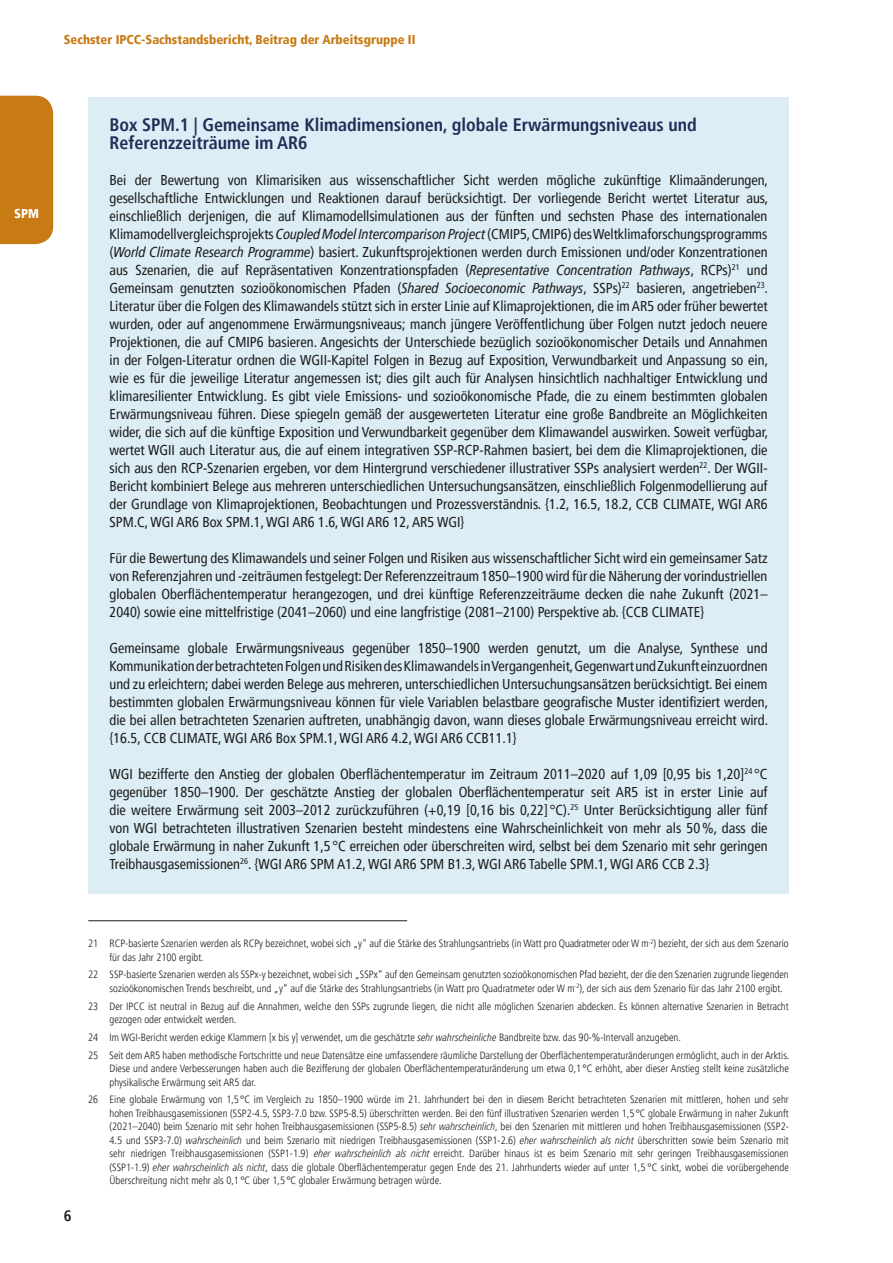
<style>
.page{position:relative;width:893px;height:1263px;background:#fff}
.page>*{position:absolute;margin:0;border:0;box-sizing:border-box;transform-origin:0 0}
.Body_Box_blue_Box_head{font:700 condensed 18px/18px "Frutiger LT Pro";color:#1e2e57}
.t1{font:700 condensed 15px "Frutiger LT Pro";color:#1d1d1b}
.Body_Box_blue_Box_body{font:condensed 14.25px/18px "Frutiger LT Pro";color:#1d1d1b;text-align:justify}
.Body_Box_blue_Box_body_last{font:condensed 14.25px/18px "Frutiger LT Pro";color:#1d1d1b;text-align:justify}
.t2{font:900 condensed 12.75px "Frutiger LT Pro";color:#c87a14}
.t3{font:900 condensed 12.75px "Frutiger LT Pro";color:#fff}
.Body_Footnotes{font:300 condensed 10.5px/13.5px "Frutiger LT Pro";color:#1d1d1b}
.s1{font-style:italic}
.s2{font-weight:400}
</style>
<div class="page">
<div style="left:0;top:96px;width:53px;height:148px;background:#c87a14"></div>
<div style="left:88px;top:97px;width:701px;height:77px;background:#ddedf6"></div>
<div style="left:88px;top:170px;width:701px;height:381px;background:#ddedf6"></div>
<div style="left:88px;top:548px;width:701px;height:93px;background:#ddedf6"></div>
<div style="left:88px;top:638px;width:701px;height:129px;background:#ddedf6"></div>
<div style="left:88px;top:764px;width:701px;height:129px;background:#ddedf6"></div>
<hr style="left:88px;top:920px;width:319px;height:1px;background:#1d1d1b">
<p class="t2" style="left:64px;top:31px;width:353px">Sechster IPCC-Sachstandsbericht, Beitrag der Arbeitsgruppe II</p>
<p class="t3" style="left:14px;top:206px;width:26px">SPM</p>
<p class="Body_Box_blue_Box_head" style="left:110px;top:115px;width:589px">Box SPM.1 | Gemeinsame Klimadimensionen, globale Erwärmungsniveaus und<br>Referenzzeiträume im AR6</p>
<p class="Body_Box_blue_Box_body" style="left:110px;top:171px;width:660px">Bei der Bewertung von Klimarisiken aus wissenschaftlicher Sicht werden mögliche zukünftige Klimaänderungen, gesellschaftliche Entwicklungen und Reaktionen darauf berücksichtigt. Der vorliegende Bericht wertet Literatur aus, einschließlich derjenigen, die auf Klimamodellsimulationen aus der fünften und sechsten Phase des internationalen Klimamodellvergleichsprojekts <span class="s1">Coupled Model Intercomparison Project</span> (CMIP5, CMIP6) des Weltklimaforschungsprogramms (<span class="s1">World Climate Research Programme</span>) basiert. Zukunftsprojektionen werden durch Emissionen und/oder Konzentrationen aus Szenarien, die auf Repräsentativen Konzentrationspfaden (<span class="s1">Representative Concentration Pathways</span>, RCPs)<sup>21</sup> und Gemeinsam genutzten sozioökonomischen Pfaden (<span class="s1">Shared Socioeconomic Pathways</span>, SSPs)<sup>22</sup> basieren, angetrieben<sup>23</sup>.<br>Literatur über die Folgen des Klimawandels stützt sich in erster Linie auf Klimaprojektionen, die im AR5 oder früher bewertet wurden, oder auf angenommene Erwärmungsniveaus; manch jüngere Veröffentlichung über Folgen nutzt jedoch neuere Projektionen, die auf CMIP6 basieren. Angesichts der Unterschiede bezüglich sozioökonomischer Details und Annahmen in der Folgen-Literatur ordnen die WGII-Kapitel Folgen in Bezug auf Exposition, Verwundbarkeit und Anpassung so ein, wie es für die jeweilige Literatur angemessen ist; dies gilt auch für Analysen hinsichtlich nachhaltiger Entwicklung und klimaresilienter Entwicklung. Es gibt viele Emissions- und sozioökonomische Pfade, die zu einem bestimmten globalen Erwärmungsniveau führen. Diese spiegeln gemäß der ausgewerteten Literatur eine große Bandbreite an Möglichkeiten wider, die sich auf die künftige Exposition und Verwundbarkeit gegenüber dem Klimawandel auswirken. Soweit verfügbar, wertet WGII auch Literatur aus, die auf einem integrativen SSP-RCP-Rahmen basiert, bei dem die Klimaprojektionen, die sich aus den RCP-Szenarien ergeben, vor dem Hintergrund verschiedener illustrativer SSPs analysiert werden<sup>22</sup>. Der WGII-Bericht kombiniert Belege aus mehreren unterschiedlichen Untersuchungsansätzen, einschließlich Folgenmodellierung auf der Grundlage von Klimaprojektionen, Beobachtungen und Prozessverständnis. {1.2, 16.5, 18.2, CCB CLIMATE, WGI AR6<br>SPM.C, WGI AR6 Box SPM.1, WGI AR6 1.6, WGI AR6 12, AR5 WGI}</p>
<p class="Body_Box_blue_Box_body" style="left:110px;top:549px;width:659px">Für die Bewertung des Klimawandels und seiner Folgen und Risiken aus wissenschaftlicher Sicht wird ein gemeinsamer Satz von Referenzjahren und -zeiträumen festgelegt: Der Referenzzeitraum 1850–1900 wird für die Näherung der vorindustriellen globalen Oberflächentemperatur herangezogen, und drei künftige Referenzzeiträume decken die nahe Zukunft (2021– 2040) sowie eine mittelfristige (2041–2060) und eine langfristige (2081–2100) Perspektive ab. {CCB CLIMATE}</p>
<p class="Body_Box_blue_Box_body" style="left:110px;top:639px;width:660px">Gemeinsame globale Erwärmungsniveaus gegenüber 1850–1900 werden genutzt, um die Analyse, Synthese und Kommunikation der betrachteten Folgen und Risiken des Klimawandels in Vergangenheit, Gegenwart und Zukunft einzuordnen und zu erleichtern; dabei werden Belege aus mehreren, unterschiedlichen Untersuchungsansätzen berücksichtigt. Bei einem bestimmten globalen Erwärmungsniveau können für viele Variablen belastbare geografische Muster identifiziert werden, die bei allen betrachteten Szenarien auftreten, unabhängig davon, wann dieses globale Erwärmungsniveau erreicht wird. {16.5, CCB CLIMATE, WGI AR6 Box SPM.1, WGI AR6 4.2, WGI AR6 CCB11.1}</p>
<p class="Body_Box_blue_Box_body_last" style="left:110px;top:765px;width:659px">WGI bezifferte den Anstieg der globalen Oberflächentemperatur im Zeitraum 2011–2020 auf 1,09 [0,95 bis 1,20]<sup>24</sup> °C gegenüber 1850–1900. Der geschätzte Anstieg der globalen Oberflächentemperatur seit AR5 ist in erster Linie auf die weitere Erwärmung seit 2003–2012 zurückzuführen (+0,19 [0,16 bis 0,22] °C).<sup>25</sup> Unter Berücksichtigung aller fünf von WGI betrachteten illustrativen Szenarien besteht mindestens eine Wahrscheinlichkeit von mehr als 50%, dass die globale Erwärmung in naher Zukunft 1,5 °C erreichen oder überschreiten wird, selbst bei dem Szenario mit sehr geringen Treibhausgasemissionen<sup>26</sup>. {WGI AR6 SPM A1.2, WGI AR6 SPM B1.3, WGI AR6 Tabelle SPM.1, WGI AR6 CCB 2.3}</p>
<p class="t1" style="left:64px;top:1207px;width:9px">6</p>
<p class="Body_Footnotes" style="left:110px;top:937px;width:681px;text-indent:-21px">21 RCP-basierte Szenarien werden als RCPy bezeichnet, wobei sich „y" auf die Stärke des Strahlungsantriebs (in Watt pro Quadratmeter oder W m<sup>-2</sup>) bezieht, der sich aus dem Szenario für das Jahr 2100 ergibt.</p>
<p class="Body_Footnotes" style="left:110px;top:968px;width:681px;text-indent:-21px">22 SSP-basierte Szenarien werden als SSPx-y bezeichnet, wobei sich „SSPx“ auf den Gemeinsam genutzten sozioökonomischen Pfad bezieht, der die den Szenarien zugrunde liegenden sozioökonomischen Trends beschreibt, und „y“ auf die Stärke des Strahlungsantriebs (in Watt pro Quadratmeter oder W m<sup>-2</sup>), der sich aus dem Szenario für das Jahr 2100 ergibt.</p>
<p class="Body_Footnotes" style="left:110px;top:999px;width:681px;text-indent:-21px">23 Der IPCC ist neutral in Bezug auf die Annahmen, welche den SSPs zugrunde liegen, die nicht alle möglichen Szenarien abdecken. Es können alternative Szenarien in Betracht gezogen oder entwickelt werden.</p>
<p class="Body_Footnotes" style="left:88px;top:1030px;width:594px">24 Im WGI-Bericht werden eckige Klammern [x bis y] verwendet, um die geschätzte <span class="s1">sehr wahrscheinliche</span> Bandbreite bzw. das 90-%-Intervall anzugeben.</p>
<p class="Body_Footnotes" style="left:110px;top:1048px;width:681px;text-align:justify;text-indent:-21px">25 Seit dem AR5 haben methodische Fortschritte und neue Datensätze eine umfassendere räumliche Darstellung der Oberflächentemperaturänderungen ermöglicht, auch in der Arktis.<br>Diese und andere Verbesserungen haben auch die Bezifferung der globalen Oberflächentemperaturänderung um etwa 0,1 <span class="s2">°</span>C erhöht, aber dieser Anstieg stellt keine zusätzliche physikalische Erwärmung seit AR5 dar.</p>
<p class="Body_Footnotes" style="left:110px;top:1093px;width:681px;text-align:justify;text-indent:-21px">26 Eine globale Erwärmung von 1,5 <span class="s2">°</span>C im Vergleich zu 1850–1900 würde im 21. Jahrhundert bei den in diesem Bericht betrachteten Szenarien mit mittleren, hohen und sehr hohen Treibhausgasemissionen (SSP2-4.5, SSP3-7.0 bzw. SSP5-8.5) überschritten werden. Bei den fünf illustrativen Szenarien werden 1,5 <span class="s2">°</span>C globale Erwärmung in naher Zukunft (2021–2040) beim Szenario mit sehr hohen Treibhausgasemissionen (SSP5-8.5) <span class="s1">sehr wahrscheinlich</span>, bei den Szenarien mit mittleren und hohen Treibhausgasemissionen (SSP2- 4.5 und SSP3-7.0) <span class="s1">wahrscheinlich</span> und beim Szenario mit niedrigen Treibhausgasemissionen (SSP1-2.6) <span class="s1">eher wahrscheinlich als nicht</span> überschritten sowie beim Szenario mit sehr niedrigen Treibhausgasemissionen (SSP1-1.9) <span class="s1">eher wahrscheinlich als nicht</span> erreicht. Darüber hinaus ist es beim Szenario mit sehr geringen Treibhausgasemissionen (SSP1-1.9) <span class="s1">eher wahrscheinlich als nicht</span>, dass die globale Oberflächentemperatur gegen Ende des 21. Jahrhunderts wieder auf unter 1,5 <span class="s2">°</span>C sinkt, wobei die vorübergehende Überschreitung nicht mehr als 0,1 <span class="s2">°</span>C über 1,5 <span class="s2">°</span>C globaler Erwärmung betragen würde.</p>
</div>
